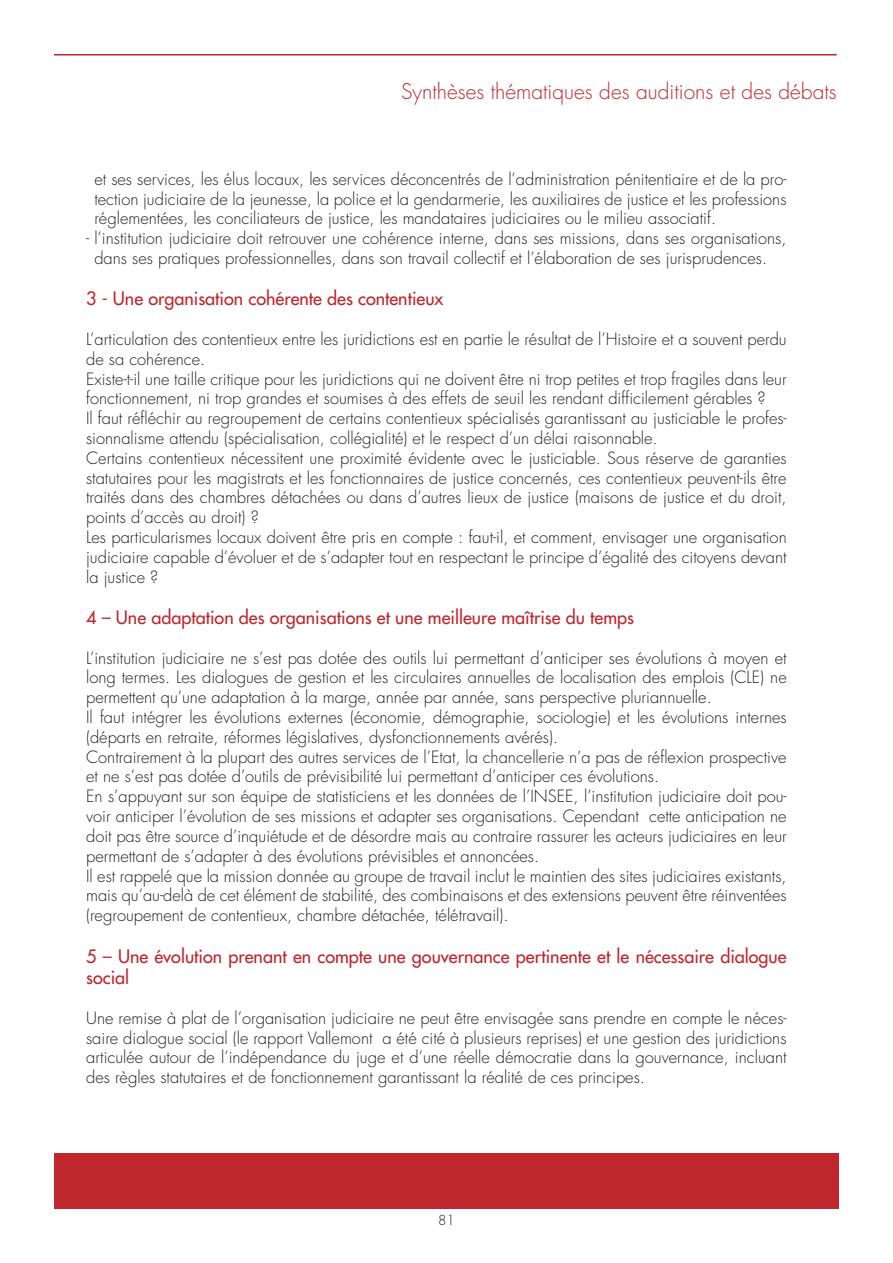
<style>
.page{position:relative;width:893px;height:1263px;background:#fff}
.page>*{position:absolute;margin:0;border:0;box-sizing:border-box;transform-origin:0 0}
.t1{font:300 21px "Futura";color:#c0262d}
.t2{font:18px/21.6px "Futura";color:#c0262d}
.t3{font:300 16.5px/19.8px "Futura";color:#231f20}
.t4{font:300 13.5px "Futura";color:#231f20}
</style>
<div class="page">
<hr style="left:54px;top:54px;width:783px;height:2px;background:#c0262d">
<div style="left:54px;top:1154px;width:785px;height:55px;background:#c0262d"></div>
<p class="t1" style="left:401px;top:78px;width:437px">Synthèses thématiques des auditions et des débats</p>
<p class="t3" style="left:94px;top:169px;width:694px;text-align:justify">et ses services, les élus locaux, les services déconcentrés de l’administration pénitentiaire et de la pro&shy;tection judiciaire de la jeunesse, la police et la gendarmerie, les auxiliaires de justice et les professions réglementées, les conciliateurs de justice, les mandataires judiciaires ou le milieu associatif.</p>
<p class="t3" style="left:94px;top:228px;width:694px;text-indent:-8px">- l’institution judiciaire doit retrouver une cohérence interne, dans ses missions, dans ses organisations, dans ses pratiques professionnelles, dans son travail collectif et l’élaboration de ses jurisprudences.</p>
<p class="t2" style="left:86px;top:288px;width:359px">3 - Une organisation cohérente des contentieux</p>
<p class="t3" style="left:86px;top:329px;width:702px">L’articulation des contentieux entre les juridictions est en partie le résultat de l’Histoire et a souvent perdu de sa cohérence.<br>Existe-t-il une taille critique pour les juridictions qui ne doivent être ni trop petites et trop fragiles dans leur fonctionnement, ni trop grandes et soumises à des effets de seuil les rendant difficilement gérables ?<br>Il faut réfléchir au regroupement de certains contentieux spécialisés garantissant au justiciable le profes&shy;sionnalisme attendu (spécialisation, collégialité) et le respect d’un délai raisonnable.<br>Certains contentieux nécessitent une proximité évidente avec le justiciable. Sous réserve de garanties statutaires pour les magistrats et les fonctionnaires de justice concernés, ces contentieux peuvent-ils être traités dans des chambres détachées ou dans d’autres lieux de justice (maisons de justice et du droit, points d’accès au droit) ?<br>Les particularismes locaux doivent être pris en compte : faut-il, et comment, envisager une organisation judiciaire capable d’évoluer et de s’adapter tout en respectant le principe d’égalité des citoyens devant la justice ?</p>
<p class="t2" style="left:86px;top:606px;width:549px">4 – Une adaptation des organisations et une meilleure maîtrise du temps</p>
<p class="t3" style="left:86px;top:648px;width:702px">L’institution judiciaire ne s’est pas dotée des outils lui permettant d’anticiper ses évolutions à moyen et long termes. Les dialogues de gestion et les circulaires annuelles de localisation des emplois (CLE) ne permettent qu’une adaptation à la marge, année par année, sans perspective pluriannuelle.<br>Il faut intégrer les évolutions externes (économie, démographie, sociologie) et les évolutions internes (départs en retraite, réformes législatives, dysfonctionnements avérés).<br>Contrairement à la plupart des autres services de l’Etat, la chancellerie n’a pas de réflexion prospective et ne s’est pas dotée d’outils de prévisibilité lui permettant d’anticiper ces évolutions.<br>En s’appuyant sur son équipe de statisticiens et les données de l’INSEE, l’institution judiciaire doit pou&shy;voir anticiper l’évolution de ses missions et adapter ses organisations. Cependant cette anticipation ne doit pas être source d’inquiétude et de désordre mais au contraire rassurer les acteurs judiciaires en leur permettant de s’adapter à des évolutions prévisibles et annoncées.<br>Il est rappelé que la mission donnée au groupe de travail inclut le maintien des sites judiciaires existants, mais qu’au-delà de cet élément de stabilité, des combinaisons et des extensions peuvent être réinventées (regroupement de contentieux, chambre détachée, télétravail).</p>
<p class="t2" style="left:86px;top:945px;width:702px">5 – Une évolution prenant en compte une gouvernance pertinente et le nécessaire dialogue social</p>
<p class="t3" style="left:86px;top:1008px;width:702px;text-align:justify">Une remise à plat de l’organisation judiciaire ne peut être envisagée sans prendre en compte le néces&shy;saire dialogue social (le rapport Vallemont a été cité à plusieurs reprises) et une gestion des juridictions articulée autour de l’indépendance du juge et d’une réelle démocratie dans la gouvernance, incluant des règles statutaires et de fonctionnement garantissant la réalité de ces principes.</p>
<p class="t4" style="left:438px;top:1211px;width:18px">81</p>
</div>
